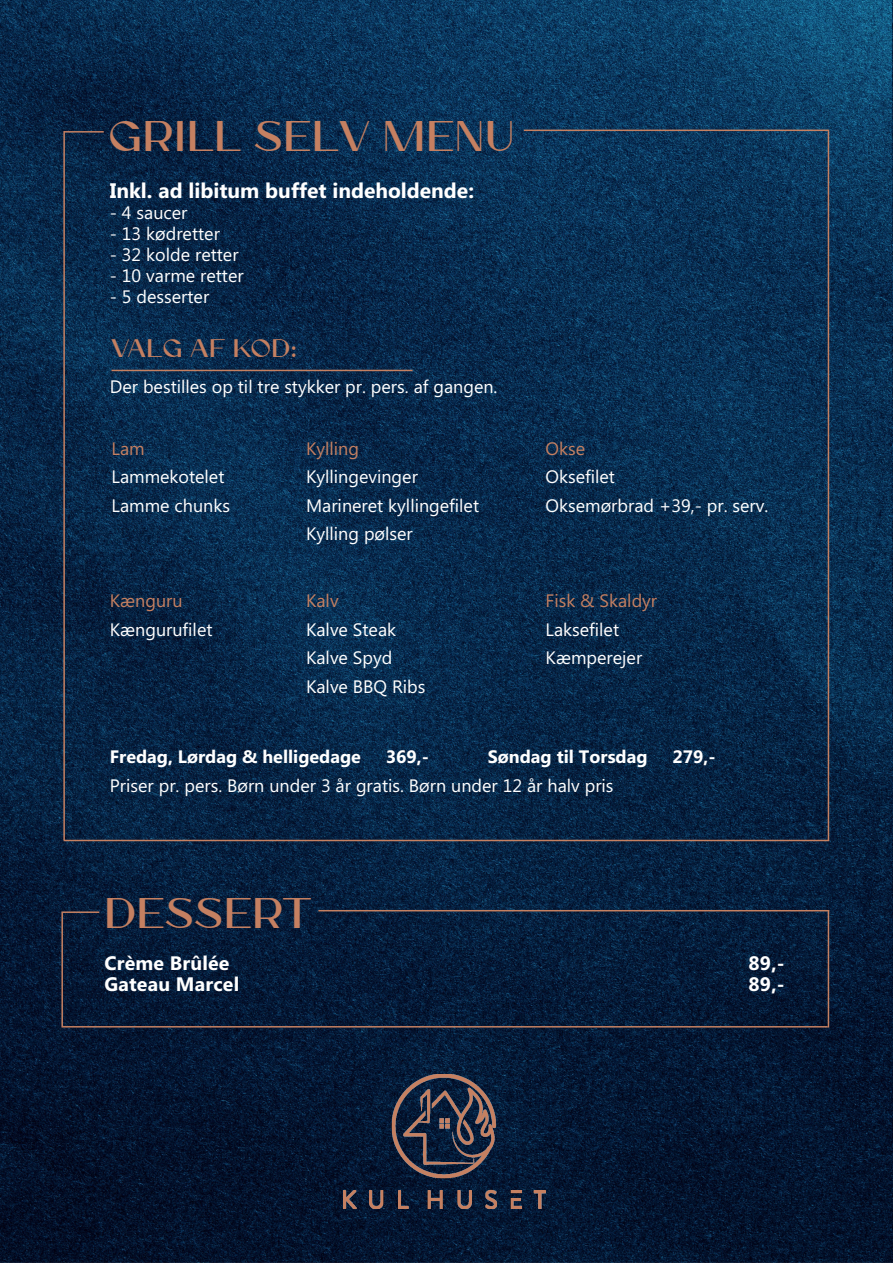
<style>
.page{position:relative;width:893px;height:1263px;background:#fff}
.page>*{position:absolute;margin:0;border:0;box-sizing:border-box;transform-origin:0 0}
.t1{font:600 48px "MOLLIES";letter-spacing:.025em;color:#c58061}
.t2{font:600 28.5px "MOLLIES";letter-spacing:.025em;color:#c58061}
.t3{font:700 21px "Microsoft Phags Pa";color:#fff}
.t4{font:700 19.5px "Microsoft Phags Pa";letter-spacing:.01em;color:#fff}
.t5{font:18px "Microsoft Phags Pa";color:#fff}
.t6{font:700 18px "Microsoft Phags Pa";color:#fff}
.t7{font:18px "Microsoft Phags Pa";color:#c58061}
</style>
<div class="page">
<img style="left:0;top:0;width:893px;height:1263px">
<hr style="left:524px;top:130px;width:305px;height:1px;background:#c58061">
<hr style="left:112px;top:370px;width:301px;height:1px;background:#c58061">
<hr style="left:63px;top:131px;width:2px;height:709px;background:#c58061">
<hr style="left:64px;top:840px;width:765px;height:1px;background:#c58061">
<hr style="left:828px;top:131px;width:1px;height:709px;background:#c58061">
<hr style="left:64px;top:131px;width:40px;height:2px;background:#c58061">
<hr style="left:61px;top:911px;width:2px;height:115px;background:#c58061">
<hr style="left:828px;top:910px;width:1px;height:117px;background:#c58061">
<img style="left:344px;top:1074px;width:202px;height:134px">
<hr style="left:61px;top:1026px;width:767px;height:1px;background:#c58061">
<hr style="left:63px;top:911px;width:36px;height:2px;background:#c58061">
<hr style="left:318px;top:910px;width:511px;height:1px;background:#c58061">
<p class="t1" style="left:109px;top:112px;width:407px">GRILL SELV MENU</p>
<p class="t3" style="left:110px;top:175px;width:366px">Inkl. ad libitum buffet indeholdende:</p>
<p class="t5" style="left:110px;top:200px;width:79px">- 4 saucer</p>
<p class="t5" style="left:110px;top:221px;width:112px">- 13 kødretter</p>
<p class="t5" style="left:110px;top:242px;width:130px">- 32 kolde retter</p>
<p class="t5" style="left:110px;top:263px;width:135px">- 10 varme retter</p>
<p class="t5" style="left:110px;top:284px;width:101px">- 5 desserter</p>
<p class="t2" style="left:112px;top:334px;width:187px">VALG AF KØD:</p>
<p class="t5" style="left:110px;top:374px;width:389px">Der bestilles op til tre stykker pr. pers. af gangen.</p>
<p class="t7" style="left:112px;top:436px;width:35px">Lam</p>
<p class="t5" style="left:112px;top:464px;width:114px">Lammekotelet</p>
<p class="t5" style="left:112px;top:493px;width:120px">Lamme chunks</p>
<p class="t7" style="left:110px;top:588px;width:74px">Kænguru</p>
<p class="t5" style="left:110px;top:617px;width:104px">Kængurufilet</p>
<p class="t7" style="left:306px;top:436px;width:55px">Kylling</p>
<p class="t5" style="left:306px;top:464px;width:113px">Kyllingevinger</p>
<p class="t5" style="left:306px;top:493px;width:175px">Marineret kyllingefilet</p>
<p class="t5" style="left:306px;top:521px;width:108px">Kylling pølser</p>
<p class="t7" style="left:306px;top:588px;width:34px">Kalv</p>
<p class="t5" style="left:306px;top:617px;width:92px">Kalve Steak</p>
<p class="t5" style="left:306px;top:645px;width:88px">Kalve Spyd</p>
<p class="t5" style="left:306px;top:674px;width:121px">Kalve BBQ Ribs</p>
<p class="t7" style="left:546px;top:436px;width:41px">Okse</p>
<p class="t5" style="left:546px;top:464px;width:71px">Oksefilet</p>
<p class="t5" style="left:546px;top:493px;width:224px">Oksemørbrad +39,- pr. serv.</p>
<p class="t7" style="left:546px;top:588px;width:113px">Fisk &amp; Skaldyr</p>
<p class="t5" style="left:546px;top:617px;width:75px">Laksefilet</p>
<p class="t5" style="left:546px;top:645px;width:98px">Kæmperejer</p>
<p class="t6" style="left:110px;top:744px;width:253px">Fredag, Lørdag &amp; helligedage</p>
<p class="t6" style="left:386px;top:744px;width:45px">369,-</p>
<p class="t6" style="left:488px;top:744px;width:161px">Søndag til Torsdag</p>
<p class="t6" style="left:672px;top:744px;width:45px">279,-</p>
<p class="t5" style="left:110px;top:773px;width:505px">Priser pr. pers. Børn under 3 år gratis. Børn under 12 år halv pris</p>
<p class="t1" style="left:104px;top:889px;width:208px">DESSERT</p>
<p class="t4" style="left:104px;top:949px;width:127px">Crème Brûlée</p>
<p class="t4" style="left:749px;top:949px;width:38px">89,-</p>
<p class="t4" style="left:104px;top:970px;width:136px">Gateau Marcel</p>
<p class="t4" style="left:749px;top:970px;width:38px">89,-</p>
</div>
